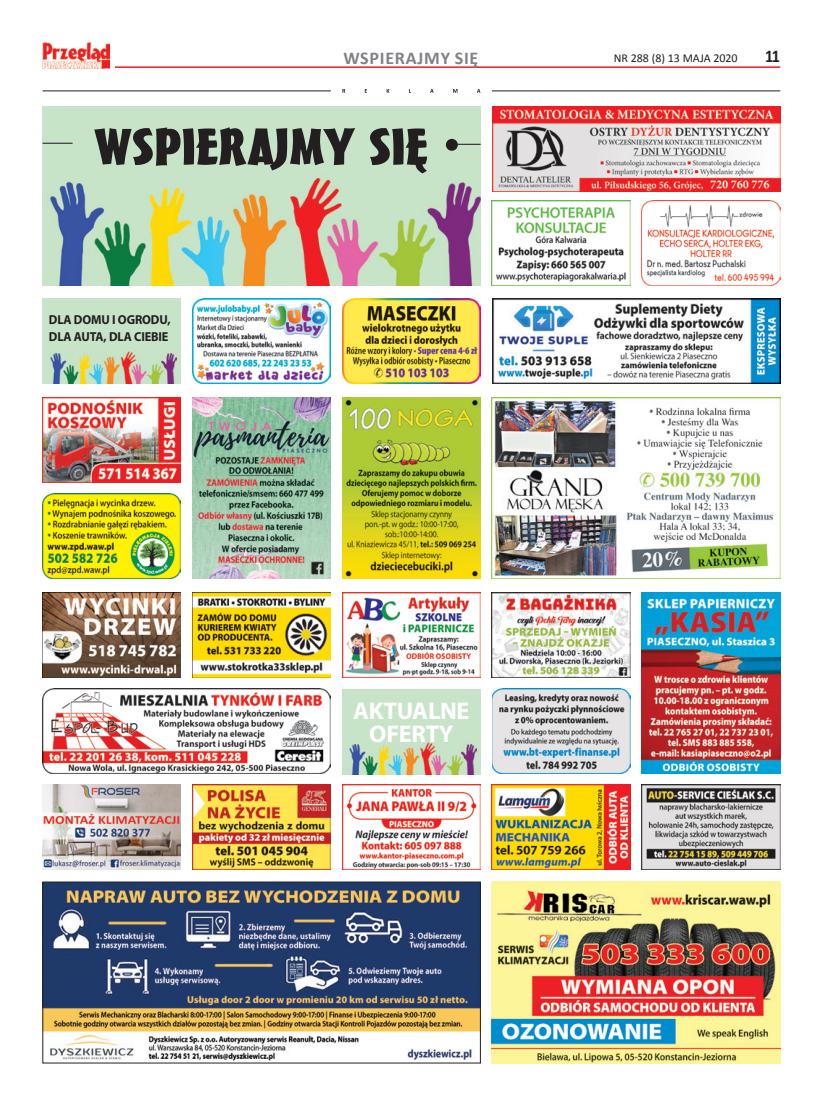
<style>
.page{position:relative;width:820px;height:1106px;background:#fff}
.page>*{position:absolute;margin:0;border:0;box-sizing:border-box;transform-origin:0 0}
.t1{font:700 24.2px/23px "Myriad Pro";letter-spacing:-.01em;color:#fff}
.t2{font:700 18px "Calibri";letter-spacing:.04em;color:#808285}
.t3{font:700 18px "Calibri";color:#231f20;scale:.9 1}
.t4{font:700 13px/16px "Myriad Pro";letter-spacing:-.01em;color:#231f20;scale:.95 1}
.t5{font:12px "Calibri";color:#231f20}
</style>
<div class="page">
<hr style="left:43px;top:66px;width:737px;height:2px;background:#ee1d23">
<div style="left:43px;top:42px;width:71px;height:26px;background:#fff"></div>
<img style="left:43px;top:42px;width:67px;height:26px">
<img style="left:342px;top:298px;width:138px;height:85px">
<img style="left:641px;top:200px;width:139px;height:85px">
<img style="left:492px;top:200px;width:138px;height:85px">
<img style="left:492px;top:106px;width:288px;height:85px">
<img style="left:492px;top:298px;width:288px;height:85px">
<img style="left:342px;top:397px;width:138px;height:181px">
<img style="left:192px;top:397px;width:138px;height:181px">
<img style="left:192px;top:298px;width:138px;height:85px">
<img style="left:492px;top:397px;width:288px;height:181px">
<img style="left:43px;top:493px;width:138px;height:85px">
<img style="left:43px;top:592px;width:138px;height:85px">
<img style="left:192px;top:592px;width:138px;height:85px">
<img style="left:342px;top:592px;width:138px;height:85px">
<img style="left:43px;top:689px;width:287px;height:85px">
<img style="left:43px;top:397px;width:138px;height:85px">
<img style="left:43px;top:784px;width:138px;height:85px">
<img style="left:492px;top:689px;width:138px;height:85px">
<img style="left:192px;top:784px;width:138px;height:85px">
<img style="left:45px;top:883px;width:433px;height:178px">
<div style="left:43px;top:881px;width:437px;height:182px;border:1px solid #231f20"></div>
<img style="left:492px;top:881px;width:288px;height:182px">
<img style="left:492px;top:784px;width:138px;height:85px">
<img style="left:641px;top:784px;width:139px;height:85px">
<img style="left:342px;top:784px;width:138px;height:85px">
<img style="left:641px;top:592px;width:139px;height:182px">
<div style="left:342px;top:689px;width:138px;height:85px;background:#c7e4c8"></div>
<img style="left:349px;top:742px;width:127px;height:32px">
<img style="left:43px;top:106px;width:437px;height:179px">
<hr style="left:449px;top:144px;width:31px;height:1px;background:#231f20">
<hr style="left:43px;top:143px;width:30px;height:1px;background:#231f20">
<div style="left:445px;top:139px;width:12px;height:12px;background:#231f20;border-radius:50%"></div>
<svg style="left:94px;top:127px;width:333px;height:46px;background:#758274"></svg>
<div style="left:43px;top:298px;width:138px;height:85px;background:#c7e4c8"></div>
<img style="left:50px;top:352px;width:127px;height:31px">
<img style="left:492px;top:592px;width:138px;height:85px">
<svg style="left:342px;top:89px;width:138px;height:4px"></svg>
<hr style="left:43px;top:91px;width:288px;height:1px;background:#231f20">
<hr style="left:492px;top:91px;width:288px;height:1px;background:#231f20">
<p class="t4" style="left:49px;top:312px;width:130px">DLA DOMU I OGRODU,<br>DLA AUTA</p>
<p class="t4" style="left:103px;top:328px;width:64px">, DLA CIEBIE</p>
<h2 class="t2" style="left:343px;top:46px;width:135px">WSPIERAJMY SIĘ</h2>
<p class="t5" style="left:613px;top:51px;width:125px">NR 288 (8) 13 MAJA 2020</p>
<h2 class="t3" style="left:765px;top:45px;width:18px">11</h2>
<h1 class="t1" style="left:369px;top:700px;width:86px;text-indent:-16px">AKTUALNE<br>OFERTY</h1>
</div>
